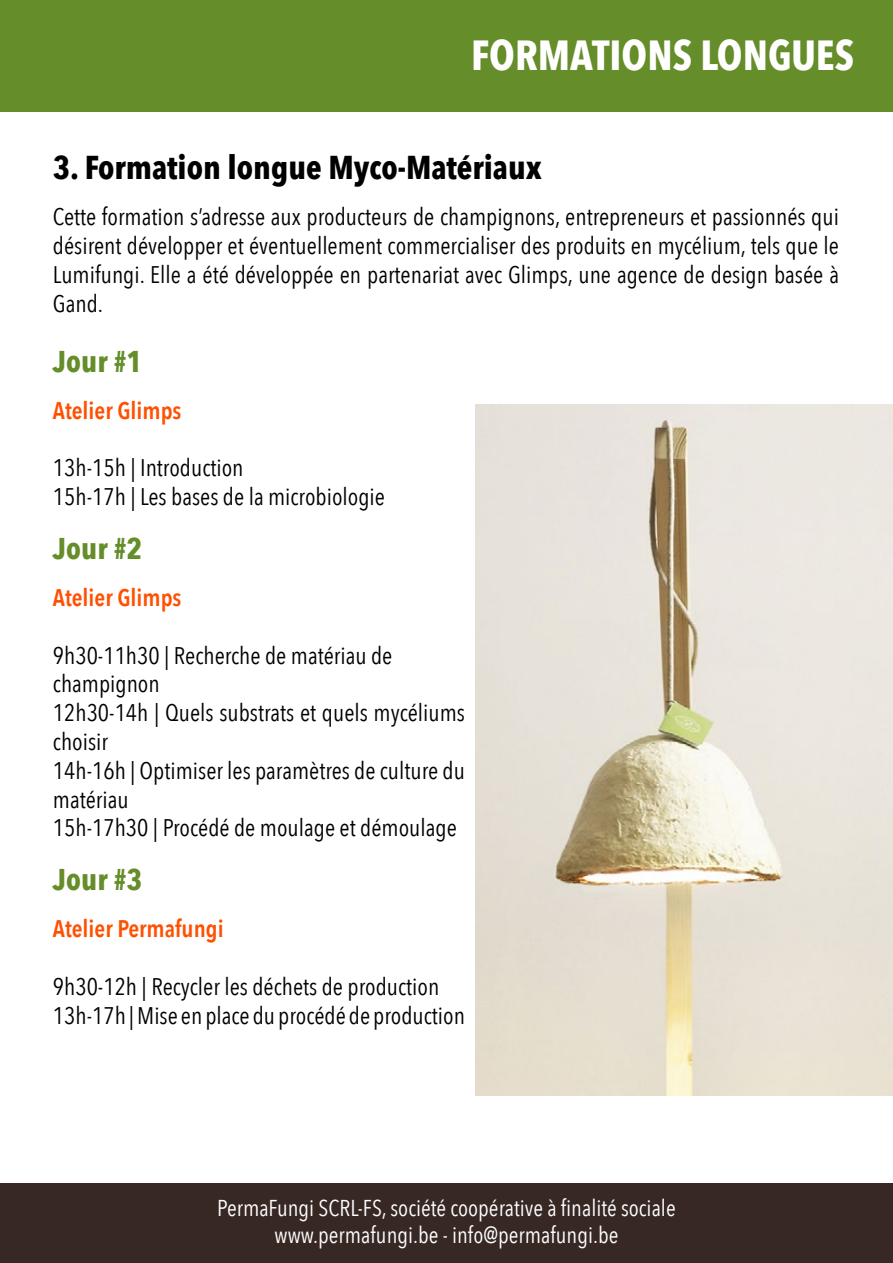
<style>
.page{position:relative;width:893px;height:1263px;background:#fff}
.page>*{position:absolute;margin:0;border:0;box-sizing:border-box;transform-origin:0 0}
.t1{font:700 42px "Avenir Next Condensed";color:#fff}
.t2{font:700 33px "Avenir Next Condensed";color:#000}
.t3{font:700 30px "Avenir Next Condensed";color:#658d2a}
.t4{font:24px/28.8px "Avenir Next Condensed";color:#000}
.t5{font:600 24px "Avenir Next Condensed";color:#ff4f00}
.t6{font:22.95px/27.5px "Avenir Next Condensed";color:#fff;text-align:center}
</style>
<div class="page">
<div style="left:0;top:1183px;width:893px;height:80px;background:#372823"></div>
<div style="left:0;top:0;width:893px;height:112px;background:#658d2a"></div>
<img style="left:476px;top:404px;width:417px;height:692px">
<h1 class="t1" style="left:471px;top:30px;width:384px">FORMATIONS LONGUES</h1>
<h2 class="t2" style="left:53px;top:147px;width:490px">3. Formation longue Myco-Matériaux</h2>
<p class="t4" style="left:53px;top:202px;width:788px;text-align:justify">Cette formation s’adresse aux producteurs de champignons, entrepreneurs et passionnés qui désirent développer et éventuellement commercialiser des produits en mycélium, tels que le Lumifungi. Elle a été développée en partenariat avec Glimps, une agence de design basée à Gand.</p>
<p class="t3" style="left:53px;top:343px;width:91px">Jour #1</p>
<p class="t5" style="left:53px;top:390px;width:130px">Atelier Glimps</p>
<p class="t4" style="left:53px;top:452px;width:334px">13h-15h | Introduction<br>15h-17h | Les bases de la microbiologie</p>
<p class="t3" style="left:53px;top:530px;width:91px">Jour #2</p>
<p class="t5" style="left:53px;top:577px;width:130px">Atelier Glimps</p>
<p class="t4" style="left:53px;top:640px;width:414px">9h30-11h30 | Recherche de matériau de champignon<br>12h30-14h | Quels substrats et quels mycéliums choisir<br>14h-16h | Optimiser les paramètres de culture du matériau<br>15h-17h30 | Procédé de moulage et démoulage</p>
<p class="t3" style="left:53px;top:861px;width:91px">Jour #3</p>
<p class="t5" style="left:53px;top:908px;width:172px">Atelier Permafungi</p>
<p class="t4" style="left:53px;top:971px;width:414px">9h30-12h | Recycler les déchets de production<br>13h-17h | Mise en place du procédé de production</p>
<p class="t6" style="left:217px;top:1193px;width:460px">PermaFungi SCRL-FS, société coopérative à finalité sociale www.permafungi.be - info@permafungi.be</p>
</div>
